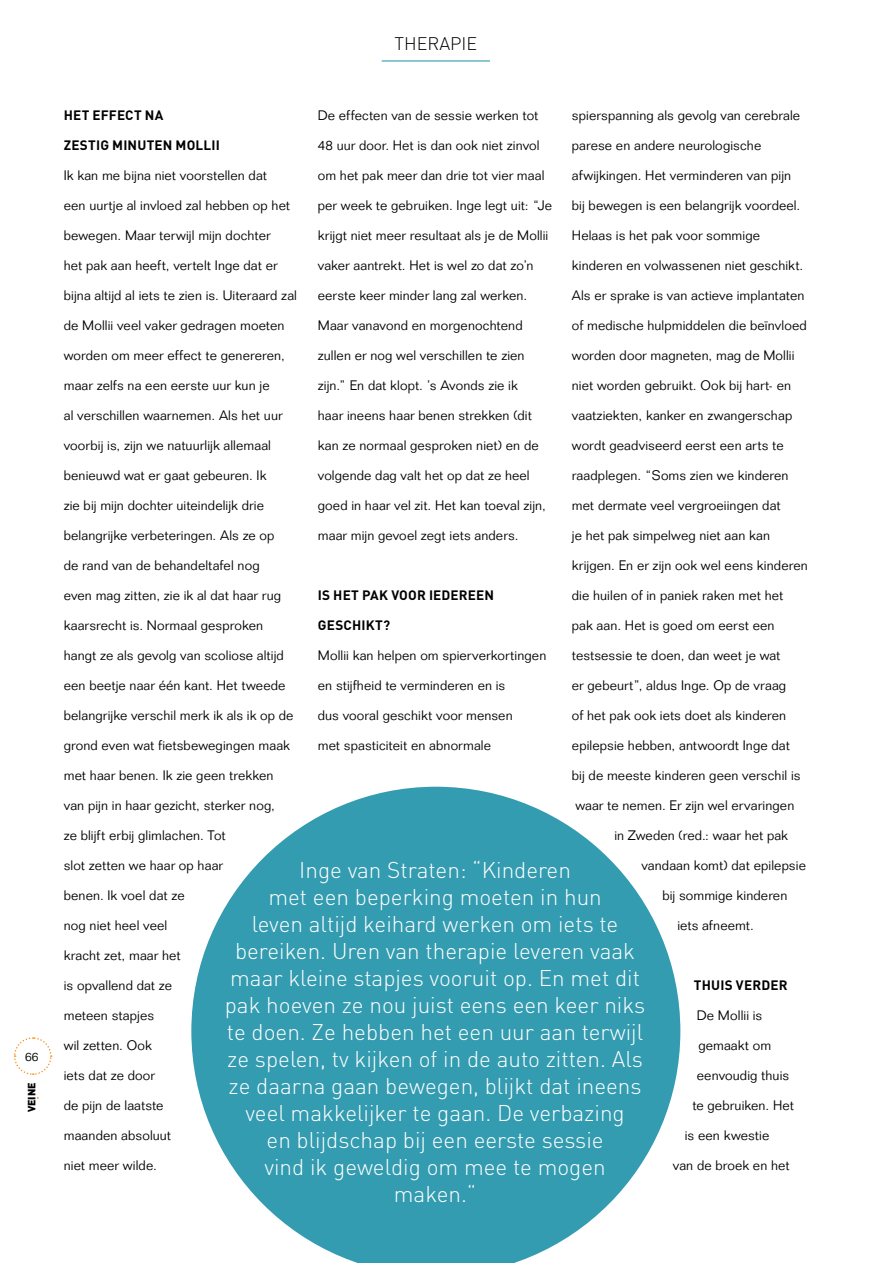
<style>
.page{position:relative;width:893px;height:1263px;background:#fff}
.page>*{position:absolute;margin:0;border:0;box-sizing:border-box;transform-origin:0 0}
.t1{font:300 22.5px/27px "DIN";color:#fff;text-align:center}
.t2{font:300 18px "DIN";color:#000}
.t3{font:300 13.5px "Folio";letter-spacing:.01em;color:#000}
.t4{font:700 13.5px "DIN";letter-spacing:.01em;color:#000}
.t5{font:300 12px "Folio";color:#000}
.t6{font:900 10.5px "DIN";color:#000}
</style>
<div class="page">
<svg style="left:191px;top:787px;width:489px;height:476px;fill:#349cb0"></svg>
<svg style="left:14px;top:1037px;width:38px;height:38px"></svg>
<hr style="left:382px;top:60px;width:108px;height:2px;background:#349cb0">
<p class="t5" style="left:25px;top:1049px;width:15px">66</p>
<p class="t6" style="left:25px;top:1112px;width:31px;rotate:-90deg">VEINE</p>
<h2 class="t2" style="left:394px;top:32px;width:84px">THERAPIE</h2>
<p class="t3" style="left:318px;top:107px;width:222px">De effecten van de sessie werken tot</p>
<p class="t3" style="left:318px;top:137px;width:223px">48 uur door. Het is dan ook niet zinvol</p>
<p class="t3" style="left:318px;top:167px;width:228px">om het pak meer dan drie tot vier maal</p>
<p class="t3" style="left:318px;top:197px;width:236px">per week te gebruiken. Inge legt uit: “Je</p>
<p class="t3" style="left:318px;top:227px;width:232px">krijgt niet meer resultaat als je de Mollii</p>
<p class="t3" style="left:318px;top:257px;width:217px">vaker aantrekt. Het is wel zo dat zo’n</p>
<p class="t3" style="left:318px;top:287px;width:211px">eerste keer minder lang zal werken.</p>
<p class="t3" style="left:318px;top:317px;width:206px">Maar vanavond en morgenochtend</p>
<p class="t3" style="left:318px;top:347px;width:208px">zullen er nog wel verschillen te zien</p>
<p class="t3" style="left:318px;top:377px;width:201px">zijn.” En dat klopt. ’s Avonds zie ik</p>
<p class="t3" style="left:318px;top:407px;width:216px">haar ineens haar benen strekken (dit</p>
<p class="t3" style="left:318px;top:437px;width:222px">kan ze normaal gesproken niet) en de</p>
<p class="t3" style="left:318px;top:467px;width:213px">volgende dag valt het op dat ze heel</p>
<p class="t3" style="left:318px;top:497px;width:230px">goed in haar vel zit. Het kan toeval zijn,</p>
<p class="t3" style="left:318px;top:527px;width:202px">maar mijn gevoel zegt iets anders.</p>
<p class="t3" style="left:572px;top:107px;width:230px">spierspanning als gevolg van cerebrale</p>
<p class="t3" style="left:572px;top:137px;width:191px">parese en andere neurologische</p>
<p class="t3" style="left:572px;top:167px;width:221px">afwijkingen. Het verminderen van pijn</p>
<p class="t3" style="left:572px;top:197px;width:230px">bij bewegen is een belangrijk voordeel.</p>
<p class="t3" style="left:572px;top:227px;width:190px">Helaas is het pak voor sommige</p>
<p class="t3" style="left:572px;top:257px;width:233px">kinderen en volwassenen niet geschikt.</p>
<p class="t3" style="left:572px;top:287px;width:234px">Als er sprake is van actieve implantaten</p>
<p class="t3" style="left:572px;top:317px;width:236px">of medische hulpmiddelen die beïnvloed</p>
<p class="t3" style="left:572px;top:347px;width:224px">worden door magneten, mag de Mollii</p>
<p class="t3" style="left:572px;top:377px;width:221px">niet worden gebruikt. Ook bij hart- en</p>
<p class="t3" style="left:572px;top:407px;width:222px">vaatziekten, kanker en zwangerschap</p>
<p class="t3" style="left:572px;top:437px;width:213px">wordt geadviseerd eerst een arts te</p>
<p class="t3" style="left:572px;top:467px;width:218px">raadplegen. “Soms zien we kinderen</p>
<p class="t3" style="left:572px;top:497px;width:210px">met dermate veel vergroeiingen dat</p>
<p class="t3" style="left:572px;top:527px;width:200px">je het pak simpelweg niet aan kan</p>
<p class="t3" style="left:572px;top:557px;width:237px">krijgen. En er zijn ook wel eens kinderen</p>
<p class="t3" style="left:572px;top:587px;width:213px">die huilen of in paniek raken met het</p>
<p class="t3" style="left:572px;top:617px;width:204px">pak aan. Het is goed om eerst een</p>
<p class="t3" style="left:572px;top:647px;width:210px">testsessie te doen, dan weet je wat</p>
<p class="t3" style="left:572px;top:677px;width:216px">er gebeurt”, aldus Inge. Op de vraag</p>
<p class="t3" style="left:572px;top:707px;width:216px">of het pak ook iets doet als kinderen</p>
<p class="t3" style="left:572px;top:737px;width:220px">epilepsie hebben, antwoordt Inge dat</p>
<p class="t3" style="left:572px;top:767px;width:230px">bij de meeste kinderen geen verschil is</p>
<p class="t3" style="left:575px;top:797px;width:220px">waar te nemen. Er zijn wel ervaringen</p>
<p class="t3" style="left:614px;top:827px;width:175px">in Zweden (red.: waar het pak</p>
<p class="t3" style="left:641px;top:857px;width:166px">vandaan komt) dat epilepsie</p>
<p class="t3" style="left:662px;top:887px;width:127px">bij sommige kinderen</p>
<p class="t3" style="left:677px;top:917px;width:78px">iets afneemt.</p>
<p class="t4" style="left:64px;top:106px;width:101px">HET EFFECT NA</p>
<p class="t4" style="left:64px;top:136px;width:158px">ZESTIG MINUTEN MOLLII</p>
<p class="t3" style="left:64px;top:167px;width:205px">Ik kan me bijna niet voorstellen dat</p>
<p class="t3" style="left:64px;top:197px;width:228px">een uurtje al invloed zal hebben op het</p>
<p class="t3" style="left:64px;top:227px;width:208px">bewegen. Maar terwijl mijn dochter</p>
<p class="t3" style="left:64px;top:257px;width:215px">het pak aan heeft, vertelt Inge dat er</p>
<p class="t3" style="left:64px;top:287px;width:235px">bijna altijd al iets te zien is. Uiteraard zal</p>
<p class="t3" style="left:64px;top:317px;width:222px">de Mollii veel vaker gedragen moeten</p>
<p class="t3" style="left:64px;top:347px;width:223px">worden om meer effect te genereren,</p>
<p class="t3" style="left:64px;top:377px;width:207px">maar zelfs na een eerste uur kun je</p>
<p class="t3" style="left:64px;top:407px;width:220px">al verschillen waarnemen. Als het uur</p>
<p class="t3" style="left:64px;top:437px;width:209px">voorbij is, zijn we natuurlijk allemaal</p>
<p class="t3" style="left:64px;top:467px;width:204px">benieuwd wat er gaat gebeuren. Ik</p>
<p class="t3" style="left:64px;top:497px;width:202px">zie bij mijn dochter uiteindelijk drie</p>
<p class="t3" style="left:64px;top:527px;width:212px">belangrijke verbeteringen. Als ze op</p>
<p class="t3" style="left:64px;top:557px;width:197px">de rand van de behandeltafel nog</p>
<p class="t3" style="left:64px;top:587px;width:219px">even mag zitten, zie ik al dat haar rug</p>
<p class="t3" style="left:64px;top:617px;width:201px">kaarsrecht is. Normaal gesproken</p>
<p class="t3" style="left:64px;top:647px;width:222px">hangt ze als gevolg van scoliose altijd</p>
<p class="t3" style="left:64px;top:677px;width:223px">een beetje naar één kant. Het tweede</p>
<p class="t3" style="left:64px;top:707px;width:231px">belangrijke verschil merk ik als ik op de</p>
<p class="t3" style="left:64px;top:737px;width:228px">grond even wat fietsbewegingen maak</p>
<p class="t3" style="left:64px;top:767px;width:211px">met haar benen. Ik zie geen trekken</p>
<p class="t3" style="left:64px;top:797px;width:213px">van pijn in haar gezicht, sterker nog,</p>
<p class="t3" style="left:64px;top:827px;width:163px">ze blijft erbij glimlachen. Tot</p>
<p class="t3" style="left:64px;top:857px;width:161px">slot zetten we haar op haar</p>
<p class="t3" style="left:64px;top:887px;width:122px">benen. Ik voel dat ze</p>
<p class="t3" style="left:64px;top:917px;width:105px">nog niet heel veel</p>
<p class="t3" style="left:64px;top:947px;width:118px">kracht zet, maar het</p>
<p class="t3" style="left:64px;top:977px;width:110px">is opvallend dat ze</p>
<p class="t3" style="left:64px;top:1007px;width:92px">meteen stapjes</p>
<p class="t3" style="left:64px;top:1037px;width:90px">wil zetten. Ook</p>
<p class="t3" style="left:64px;top:1067px;width:93px">iets dat ze door</p>
<p class="t3" style="left:64px;top:1097px;width:101px">de pijn de laatste</p>
<p class="t3" style="left:64px;top:1127px;width:109px">maanden absoluut</p>
<p class="t3" style="left:64px;top:1157px;width:95px">niet meer wilde.</p>
<p class="t4" style="left:318px;top:586px;width:178px">IS HET PAK VOOR IEDEREEN</p>
<p class="t4" style="left:318px;top:616px;width:74px">GESCHIKT?</p>
<p class="t3" style="left:318px;top:647px;width:230px">Mollii kan helpen om spierverkortingen</p>
<p class="t3" style="left:318px;top:677px;width:189px">en stijfheid te verminderen en is</p>
<p class="t3" style="left:318px;top:707px;width:196px">dus vooral geschikt voor mensen</p>
<p class="t3" style="left:318px;top:737px;width:175px">met spasticiteit en abnormale</p>
<p class="t1" style="left:225px;top:856px;width:422px">Inge van Straten: “Kinderen<br>met een beperking moeten in hun<br>leven altijd keihard werken om iets te bereiken. Uren van therapie leveren vaak maar kleine stapjes vooruit op. En met dit pak hoeven ze nou juist eens een keer niks te doen. Ze hebben het een uur aan terwijl ze spelen, tv kijken of in de auto zitten. Als ze daarna gaan bewegen, blijkt dat ineens veel makkelijker te gaan. De verbazing<br>en blijdschap bij een eerste sessie<br>vind ik geweldig om mee te mogen maken.“</p>
<p class="t4" style="left:694px;top:976px;width:95px">THUIS VERDER</p>
<p class="t3" style="left:697px;top:1007px;width:67px">De Mollii is</p>
<p class="t3" style="left:698px;top:1037px;width:74px">gemaakt om</p>
<p class="t3" style="left:697px;top:1067px;width:94px">eenvoudig thuis</p>
<p class="t3" style="left:692px;top:1097px;width:103px">te gebruiken. Het</p>
<p class="t3" style="left:685px;top:1127px;width:86px">is een kwestie</p>
<p class="t3" style="left:673px;top:1157px;width:118px">van de broek en het</p>
</div>
